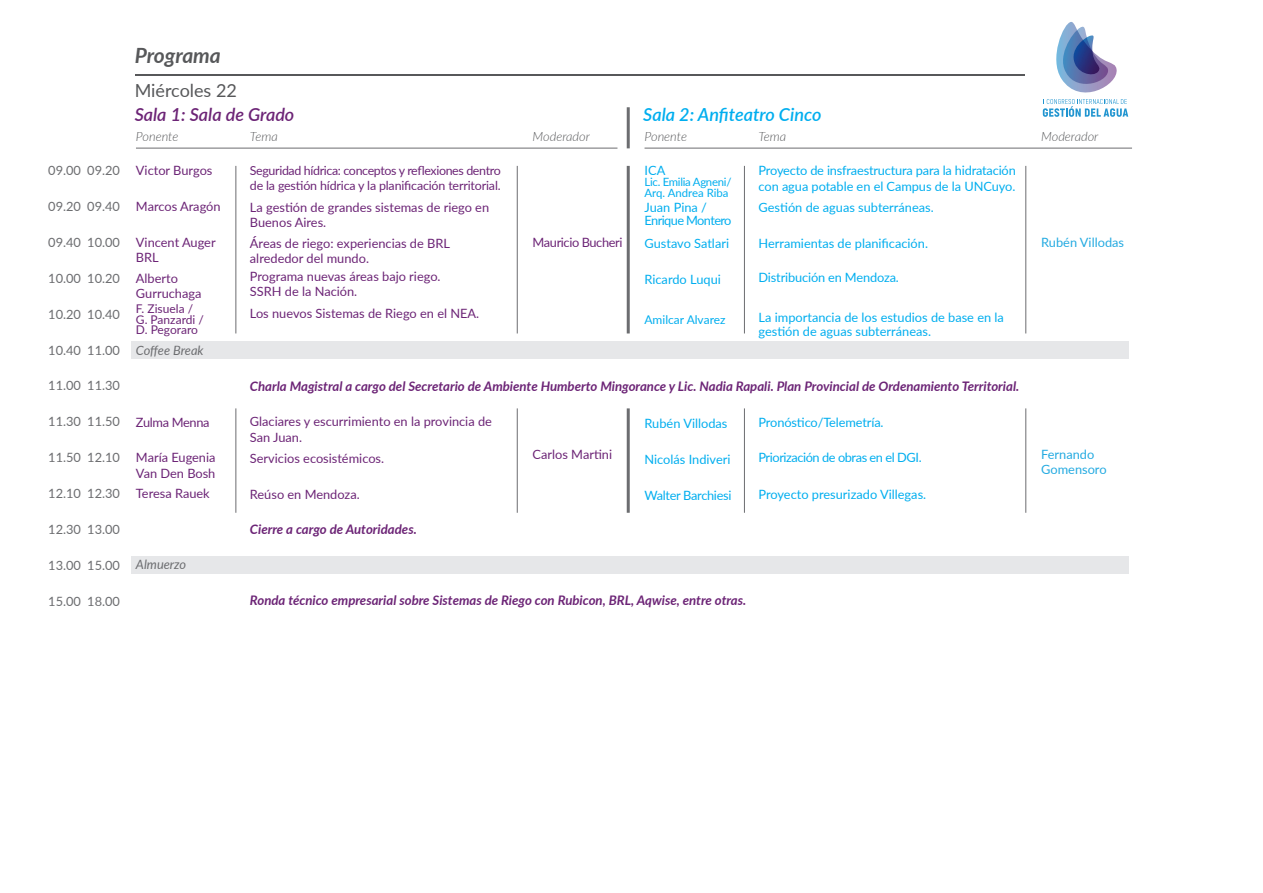
<style>
.page{position:relative;width:1263px;height:893px;background:#fff}
.page>*{position:absolute;margin:0;border:0;box-sizing:border-box;transform-origin:0 0}
.t1{font:italic 700 21px "Lato";letter-spacing:-.005em;color:#57585a}
.t2{font:italic 600 18px "Lato";color:#00aeef}
.t3{font:italic 600 18px "Lato";color:#6c2476}
.t4{font:18px "Lato";color:#57585a}
.t5{font:italic 700 13.2px "Lato";color:#6c2476}
.t6{font:12.75px/15.3px "Lato";color:#6c2476}
.t7{font:12.75px/15.3px "Lato";letter-spacing:-.005em;color:#00aeef}
.t8{font:12.75px "Lato";color:#6c6d70}
.t9{font:italic 300 12.75px "Lato";color:#57585a}
.t10{font:12.75px/15.3px "Lato";color:#24aae1}
.t11{font:12.75px "Lato";letter-spacing:-.035em;color:#00aeef}
.t12{font:12.75px/13.5px "Lato";letter-spacing:-.045em;color:#00aeef}
.t13{font:italic 12.75px "Lato";color:#6c6d70}
.t14{font:12.75px "Lato";letter-spacing:-.03em;color:#6c2476}
.t15{font:12.75px "Lato";letter-spacing:-.025em;color:#00aeef}
.t16{font:12.75px "Lato";letter-spacing:-.025em;color:#6c2476}
.t17{font:12.45px/15px "Lato";letter-spacing:-.03em;color:#6c2476}
.t18{font:12px/10.5px "Lato";color:#6c2476}
.t19{font:12px "Lato";color:#00aeef}
.t20{font:11.4px/10.8px "Lato";letter-spacing:-.025em;color:#00aeef}
</style>
<div class="page">
<div style="left:131px;top:342px;width:997px;height:17px;background:#e6e7e9"></div>
<div style="left:131px;top:556px;width:997px;height:17px;background:#e6e7e9"></div>
<hr style="left:517px;top:166px;width:1px;height:167px;background:#6c6d70">
<hr style="left:235px;top:166px;width:1px;height:167px;background:#6c6d70">
<hr style="left:517px;top:408px;width:1px;height:105px;background:#6c6d70">
<hr style="left:235px;top:408px;width:1px;height:105px;background:#6c6d70">
<hr style="left:627px;top:166px;width:3px;height:167px;background:#6c6d70">
<hr style="left:627px;top:408px;width:3px;height:105px;background:#6c6d70">
<hr style="left:1025px;top:166px;width:1px;height:167px;background:#6c6d70">
<hr style="left:744px;top:166px;width:1px;height:167px;background:#6c6d70">
<hr style="left:1025px;top:408px;width:1px;height:105px;background:#6c6d70">
<hr style="left:744px;top:408px;width:1px;height:105px;background:#6c6d70">
<hr style="left:135px;top:75px;width:889px;height:1px;background:#57585a">
<hr style="left:627px;top:107px;width:3px;height:41px;background:#6c6d70">
<hr style="left:136px;top:148px;width:481px;height:1px;background:#6c6d70">
<hr style="left:644px;top:148px;width:488px;height:1px;background:#6c6d70">
<svg style="left:1043px;top:99px;width:85px;height:18px"></svg>
<svg style="left:1056px;top:22px;width:61px;height:70px"></svg>
<p class="t8" style="left:87px;top:162px;width:34px">09.20</p>
<p class="t8" style="left:87px;top:197px;width:34px">09.40</p>
<p class="t8" style="left:87px;top:233px;width:34px">10.00</p>
<p class="t8" style="left:87px;top:269px;width:34px">10.20</p>
<p class="t8" style="left:87px;top:305px;width:34px">10.40</p>
<p class="t8" style="left:87px;top:341px;width:34px">11.00</p>
<p class="t8" style="left:87px;top:377px;width:34px">11.30</p>
<p class="t8" style="left:87px;top:413px;width:34px">11.50</p>
<p class="t8" style="left:87px;top:448px;width:34px">12.10</p>
<p class="t8" style="left:87px;top:484px;width:34px">12.30</p>
<p class="t8" style="left:87px;top:520px;width:34px">13.00</p>
<p class="t8" style="left:87px;top:556px;width:34px">15.00</p>
<p class="t8" style="left:87px;top:592px;width:34px">18.00</p>
<p class="t8" style="left:48px;top:162px;width:34px">09.00</p>
<p class="t8" style="left:48px;top:197px;width:34px">09.20</p>
<p class="t8" style="left:48px;top:233px;width:34px">09.40</p>
<p class="t8" style="left:48px;top:269px;width:34px">10.00</p>
<p class="t8" style="left:48px;top:305px;width:34px">10.20</p>
<p class="t8" style="left:48px;top:341px;width:34px">10.40</p>
<p class="t8" style="left:48px;top:377px;width:34px">11.00</p>
<p class="t8" style="left:48px;top:413px;width:34px">11.30</p>
<p class="t8" style="left:48px;top:448px;width:34px">11.50</p>
<p class="t8" style="left:48px;top:484px;width:34px">12.10</p>
<p class="t8" style="left:48px;top:520px;width:34px">12.30</p>
<p class="t8" style="left:48px;top:556px;width:34px">13.00</p>
<p class="t8" style="left:48px;top:592px;width:34px">15.00</p>
<h1 class="t1" style="left:135px;top:40px;width:88px">Programa</h1>
<h2 class="t4" style="left:135px;top:78px;width:104px">Miércoles 22</h2>
<p class="t9" style="left:136px;top:128px;width:44px">Ponente</p>
<p class="t9" style="left:250px;top:128px;width:29px">Tema</p>
<p class="t9" style="left:533px;top:128px;width:59px">Moderador</p>
<p class="t9" style="left:644px;top:128px;width:44px">Ponente</p>
<p class="t9" style="left:758px;top:128px;width:29px">Tema</p>
<p class="t9" style="left:1041px;top:128px;width:59px">Moderador</p>
<h2 class="t3" style="left:135px;top:101px;width:161px">Sala 1: Sala de Grado</h2>
<h2 class="t2" style="left:643px;top:101px;width:180px">Sala 2: Anfiteatro Cinco</h2>
<p class="t6" style="left:136px;top:162px;width:78px">Victor Burgos</p>
<p class="t6" style="left:136px;top:198px;width:86px">Marcos Aragón</p>
<p class="t6" style="left:136px;top:234px;width:81px">Vincent Auger<br>BRL</p>
<p class="t6" style="left:136px;top:270px;width:67px">Alberto<br>Gurruchaga</p>
<p class="t18" style="left:136px;top:303px;width:69px">F. Zisuela /<br>G. Panzardi /<br>D. Pegoraro</p>
<p class="t13" style="left:136px;top:342px;width:69px">Coffee Break</p>
<p class="t16" style="left:136px;top:413px;width:75px">Zulma Menna</p>
<p class="t6" style="left:136px;top:450px;width:81px">María Eugenia<br>Van Den Bosh</p>
<p class="t6" style="left:136px;top:485px;width:75px">Teresa Rauek</p>
<p class="t13" style="left:136px;top:555px;width:52px">Almuerzo</p>
<p class="t17" style="left:250px;top:163px;width:252px">Seguridad hídrica: conceptos y reflexiones dentro de la gestión hídrica y la planificación territorial.</p>
<p class="t6" style="left:250px;top:199px;width:241px">La gestión de grandes sistemas de riego en<br>Buenos Aires.</p>
<p class="t6" style="left:250px;top:235px;width:202px">Áreas de riego: experiencias de BRL alrededor del mundo.</p>
<p class="t6" style="left:250px;top:268px;width:192px">Programa nuevas áreas bajo riego.<br>SSRH de la Nación.</p>
<p class="t6" style="left:250px;top:305px;width:231px">Los nuevos Sistemas de Riego en el NEA.</p>
<p class="t14" style="left:533px;top:233px;width:91px">Mauricio Bucheri</p>
<p class="t7" style="left:644px;top:162px;width:22px">ICA</p>
<p class="t20" style="left:644px;top:176px;width:88px">Lic. Emilia Agneni/<br>Arq. Andrea Riba</p>
<p class="t12" style="left:644px;top:200px;width:88px">Juan Pina /<br>Enrique Montero</p>
<p class="t7" style="left:644px;top:235px;width:86px">Gustavo Satlari</p>
<p class="t7" style="left:644px;top:271px;width:78px">Ricardo Luqui</p>
<p class="t19" style="left:644px;top:311px;width:82px">Amilcar Alvarez</p>
<p class="t7" style="left:758px;top:162px;width:259px">Proyecto de insfraestructura para la hidratación con agua potable en el Campus de la UNCuyo.</p>
<p class="t7" style="left:758px;top:199px;width:177px">Gestión de aguas subterráneas.</p>
<p class="t7" style="left:758px;top:235px;width:171px">Herramientas de planificación.</p>
<p class="t7" style="left:758px;top:270px;width:142px">Distribución en Mendoza.</p>
<p class="t7" style="left:758px;top:310px;width:247px;line-height:13.5px">La importancia de los estudios de base en la gestión de aguas subterráneas.</p>
<p class="t5" style="left:250px;top:377px;width:771px">Charla Magistral a cargo del Secretario de Ambiente Humberto Mingorance y Lic. Nadia Rapali. Plan Provincial de Ordenamiento Territorial.</p>
<p class="t6" style="left:250px;top:414px;width:243px">Glaciares y escurrimiento en la provincia de<br>San Juan.</p>
<p class="t6" style="left:250px;top:450px;width:136px">Servicios ecosistémicos.</p>
<p class="t6" style="left:250px;top:486px;width:111px">Reúso en Mendoza.</p>
<p class="t5" style="left:250px;top:520px;width:168px">Cierre a cargo de Autoridades.</p>
<p class="t6" style="left:533px;top:446px;width:81px">Carlos Martini</p>
<p class="t7" style="left:644px;top:415px;width:84px">Rubén Villodas</p>
<p class="t7" style="left:644px;top:451px;width:88px">Nicolás Indiveri</p>
<p class="t15" style="left:644px;top:486px;width:88px">Walter Barchiesi</p>
<p class="t7" style="left:758px;top:414px;width:127px">Pronóstico/Telemetría.</p>
<p class="t11" style="left:758px;top:449px;width:165px">Priorización de obras en el DGI.</p>
<p class="t7" style="left:758px;top:486px;width:169px">Proyecto presurizado Villegas.</p>
<p class="t10" style="left:1041px;top:234px;width:84px">Rubén Villodas</p>
<p class="t10" style="left:1041px;top:446px;width:67px">Fernando<br>Gomensoro</p>
<p class="t5" style="left:250px;top:591px;width:498px">Ronda técnico empresarial sobre Sistemas de Riego con Rubicon, BRL, Aqwise, entre otras.</p>
</div>
